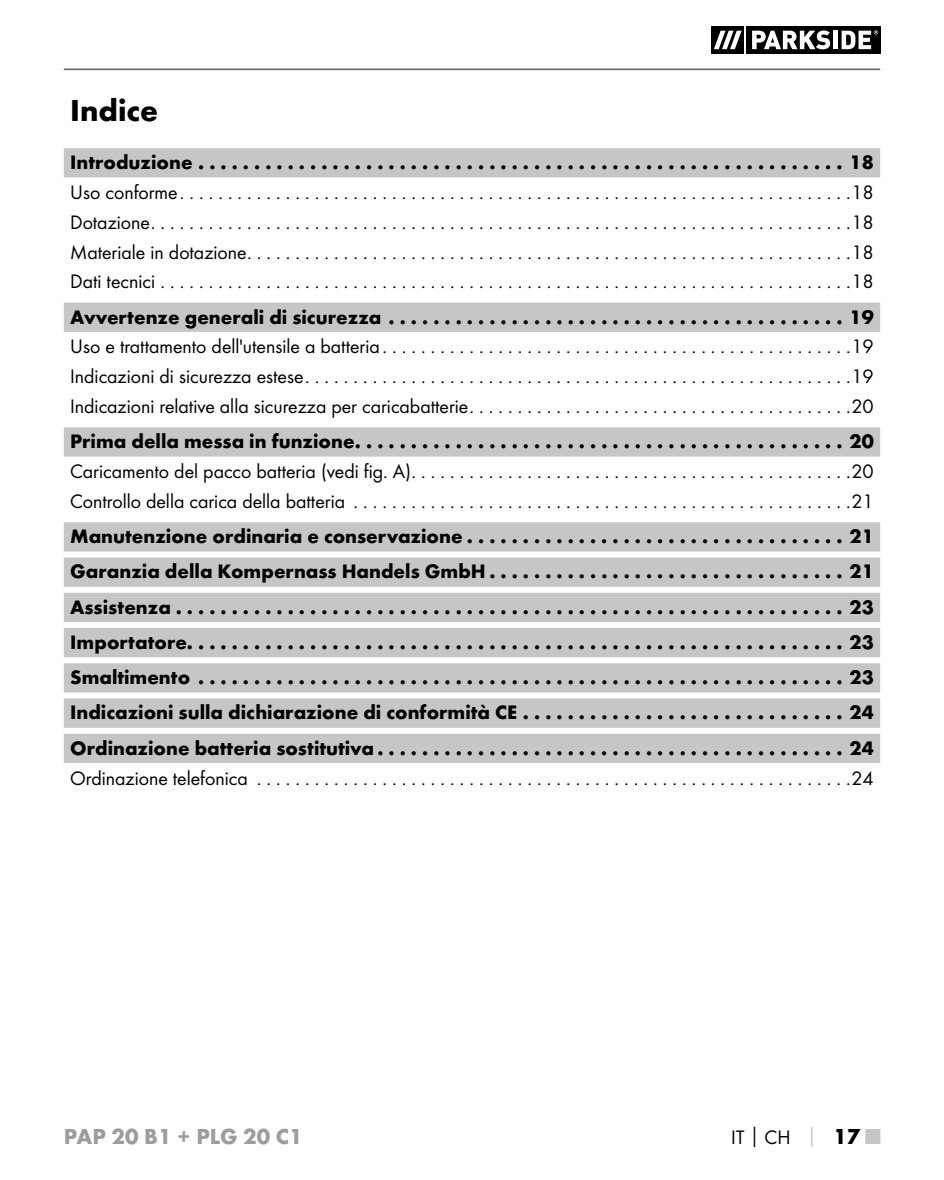
<style>
.page{position:relative;width:944px;height:1180px;background:#fff}
.page>*{position:absolute;margin:0;border:0;box-sizing:border-box;transform-origin:0 0}
.t1{font:700 31.5px "Futura";color:#000}
.t2{font:700 22.5px "Futura";color:#9d9d9c}
.t3{font:20.25px/29.7px "Futura Boo";color:#000;text-align:justify}
.t4{font:700 20.25px/35.3px "Futura";color:#000;text-align:justify}
.s1{font-family:"Futura";font-weight:700}
.s2{font-family:"Futura";font-weight:700;color:#c6c6c6}
.s3{font-family:"Futura";font-weight:700;font-size:22.5px}
.s4{font-family:"Futura";font-weight:700;font-size:22.5px;color:#c6c6c6}
</style>
<div class="page">
<hr style="left:64px;top:68px;width:816px;height:2px;background:#706f6f">
<div style="left:712px;top:26px;width:32px;height:28px;background:#000"></div>
<div style="left:746px;top:26px;width:134px;height:28px;background:#000"></div>
<svg style="left:714px;top:31px;width:28px;height:18px"></svg>
<svg style="left:752px;top:31px;width:78px;height:18px"></svg>
<div style="left:833px;top:31px;width:5px;height:18px;background:#fff"></div>
<svg style="left:842px;top:30px;width:36px;height:19px"></svg>
<div style="left:64px;top:148px;width:816px;height:29px;background:#c6c6c6"></div>
<div style="left:64px;top:303px;width:816px;height:29px;background:#c6c6c6"></div>
<div style="left:64px;top:427px;width:816px;height:30px;background:#c6c6c6"></div>
<div style="left:64px;top:522px;width:816px;height:29px;background:#c6c6c6"></div>
<div style="left:64px;top:557px;width:816px;height:30px;background:#c6c6c6"></div>
<div style="left:64px;top:593px;width:816px;height:29px;background:#c6c6c6"></div>
<div style="left:64px;top:628px;width:816px;height:29px;background:#c6c6c6"></div>
<div style="left:64px;top:663px;width:816px;height:30px;background:#c6c6c6"></div>
<div style="left:64px;top:699px;width:816px;height:29px;background:#c6c6c6"></div>
<div style="left:64px;top:734px;width:816px;height:29px;background:#c6c6c6"></div>
<h1 class="t1" style="left:70px;top:91px;width:90px">Indice</h1>
<p class="t4" style="left:70px;top:144px;width:805px">Introduzione . . . . . . . . . . . . . . . . . . . . . . . . . . . . . . . . . . . . . . . . . . . . . . . . . . . . . . . . . . 18</p>
<p class="t3" style="left:70px;top:177px;width:805px">Uso conforme . . . . . . . . . . . . . . . . . . . . . . . . . . . . . . . . . . . . . . . . . . . . . . . . . . . . . . . . . . . . . . . . . . . . . 18<br>Dotazione . . . . . . . . . . . . . . . . . . . . . . . . . . . . . . . . . . . . . . . . . . . . . . . . . . . . . . . . . . . . . . . . . . . . . . . . 18<br>Materiale in dotazione . . . . . . . . . . . . . . . . . . . . . . . . . . . . . . . . . . . . . . . . . . . . . . . . . . . . . . . . . . . . . . 18<br>Dati tecnici . . . . . . . . . . . . . . . . . . . . . . . . . . . . . . . . . . . . . . . . . . . . . . . . . . . . . . . . . . . . . . . . . . . . . . . 18</p>
<p class="t4" style="left:70px;top:299px;width:805px">Avvertenze generali di sicurezza . . . . . . . . . . . . . . . . . . . . . . . . . . . . . . . . . . . . . . . . . 19</p>
<p class="t3" style="left:70px;top:332px;width:805px">Uso e trattamento dell'utensile a batteria . . . . . . . . . . . . . . . . . . . . . . . . . . . . . . . . . . . . . . . . . . . . . . . . 19<br>Indicazioni di sicurezza estese . . . . . . . . . . . . . . . . . . . . . . . . . . . . . . . . . . . . . . . . . . . . . . . . . . . . . . . . 19<br>Indicazioni relative alla sicurezza per caricabatterie . . . . . . . . . . . . . . . . . . . . . . . . . . . . . . . . . . . . . . . 20</p>
<p class="t4" style="left:70px;top:423px;width:805px">Prima della messa in funzione . . . . . . . . . . . . . . . . . . . . . . . . . . . . . . . . . . . . . . . . . . . . 20</p>
<p class="t3" style="left:70px;top:456px;width:805px">Caricamento del pacco batteria (vedi fig. A) . . . . . . . . . . . . . . . . . . . . . . . . . . . . . . . . . . . . . . . . . . . . . 20<br>Controllo della carica della batteria . . . . . . . . . . . . . . . . . . . . . . . . . . . . . . . . . . . . . . . . . . . . . . . . . . . 21</p>
<p class="t4" style="left:70px;top:518px;width:805px">Manutenzione ordinaria e conservazione . . . . . . . . . . . . . . . . . . . . . . . . . . . . . . . . . . 21<br>Garanzia della Kompernass -Handels -GmbH . . . . . . . . . . . . . . . . . . . . . . . . . . . . . . . . 21<br>Assistenza . . . . . . . . . . . . . . . . . . . . . . . . . . . . . . . . . . . . . . . . . . . . . . . . . . . . . . . . . . . . 23<br>Importatore...........................................................23<br>Smaltimento . . . . . . . . . . . . . . . . . . . . . . . . . . . . . . . . . . . . . . . . . . . . . . . . . . . . . . . . . . 23<br>Indicazioni sulla dichiarazione di conformità CE . . . . . . . . . . . . . . . . . . . . . . . . . . . . . 24<br>Ordinazione batteria sostitutiva . . . . . . . . . . . . . . . . . . . . . . . . . . . . . . . . . . . . . . . . . . 24</p>
<p class="t3" style="left:70px;top:763px;width:805px">Ordinazione telefonica . . . . . . . . . . . . . . . . . . . . . . . . . . . . . . . . . . . . . . . . . . . . . . . . . . . . . . . . . . . . . 24</p>
<p class="t2" style="left:64px;top:1123px;width:240px">PAP 20 B1 + PLG 20 C1</p>
<p class="t3" style="left:731px;top:1122px;width:151px">IT<span class="s1">│</span>CH <span class="s2">│</span> <span class="s3">17</span> <span class="s4">■</span></p>
</div>
